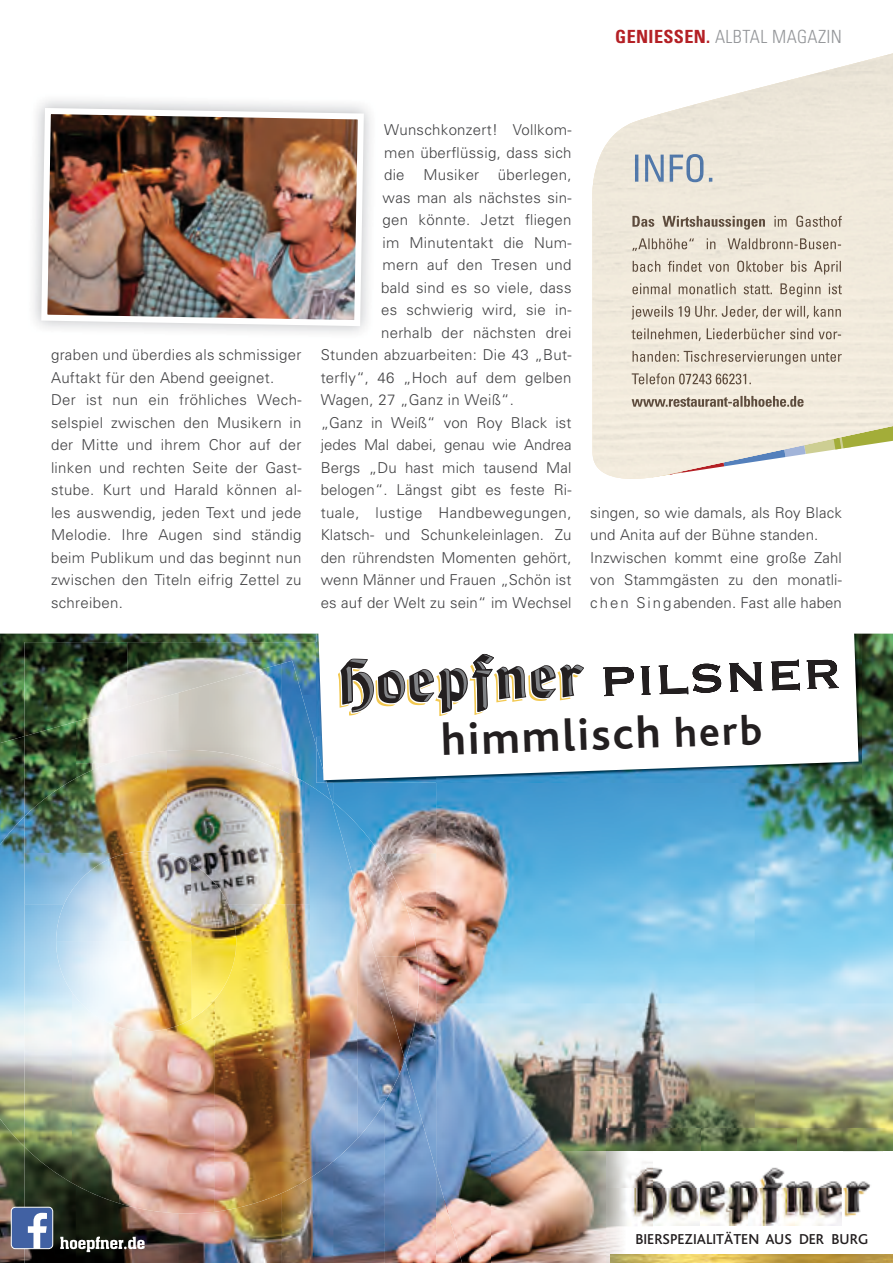
<style>
.page{position:relative;width:893px;height:1263px;background:#fff}
.page>*{position:absolute;margin:0;border:0;box-sizing:border-box;transform-origin:0 0}
.t1{font:700 45.9px "Bliss Pro";color:#231f20}
.t2{font:300 condensed 18.15px "Univers";letter-spacing:.02em;color:#949699}
.t3{font:300 15px/22.5px "Univers";letter-spacing:.02em;color:#414143}
.t4{font:300 15px "Univers";color:#414143}
.t5{font:500 15px "Bliss";color:#231f20}
.s1{font-weight:700;color:#b42025}
.s2{font-size:42.3px}
</style>
<div class="page">
<img style="left:592px;top:53px;width:301px;height:426px">
<img style="left:635px;top:154px;width:77px;height:28px">
<img style="left:632px;top:216px;width:133px;height:14px">
<img style="left:766px;top:216px;width:76px;height:11px">
<img style="left:632px;top:238px;width:209px;height:13px">
<img style="left:633px;top:261px;width:209px;height:14px">
<img style="left:632px;top:283px;width:210px;height:14px">
<img style="left:632px;top:306px;width:210px;height:14px">
<img style="left:631px;top:328px;width:210px;height:13px">
<img style="left:632px;top:351px;width:210px;height:14px">
<img style="left:632px;top:373px;width:119px;height:11px">
<img style="left:632px;top:396px;width:172px;height:11px">
<img style="left:38px;top:105px;width:329px;height:224px">
<img style="left:0;top:634px;width:893px;height:629px">
<img style="left:0;top:736px;width:24px;height:80px">
<img style="left:0;top:1147px;width:24px;height:116px">
<img style="left:436px;top:1171px;width:26px;height:92px">
<img style="left:0;top:816px;width:24px;height:331px">
<img style="left:24px;top:642px;width:103px;height:80px">
<img style="left:127px;top:642px;width:189px;height:51px">
<img style="left:419px;top:985px;width:17px;height:75px">
<img style="left:405px;top:985px;width:14px;height:75px">
<img style="left:76px;top:693px;width:103px;height:57px">
<img style="left:179px;top:664px;width:103px;height:86px">
<img style="left:282px;top:661px;width:50px;height:124px">
<img style="left:24px;top:722px;width:52px;height:28px">
<img style="left:385px;top:1060px;width:51px;height:203px">
<img style="left:333px;top:1139px;width:52px;height:124px">
<img style="left:24px;top:1183px;width:52px;height:80px">
<img style="left:282px;top:1252px;width:51px;height:11px">
<img style="left:76px;top:1252px;width:103px;height:11px">
<img style="left:179px;top:1252px;width:103px;height:11px">
<img style="left:24px;top:750px;width:286px;height:154px">
<img style="left:310px;top:785px;width:47px;height:274px">
<img style="left:357px;top:985px;width:48px;height:154px">
<img style="left:24px;top:904px;width:48px;height:279px">
<img style="left:215px;top:904px;width:95px;height:155px">
<img style="left:72px;top:1031px;width:47px;height:169px">
<img style="left:167px;top:1019px;width:48px;height:181px">
<img style="left:119px;top:1031px;width:48px;height:169px">
<img style="left:214px;top:1059px;width:144px;height:103px">
<img style="left:214px;top:1162px;width:119px;height:38px">
<img style="left:56px;top:851px;width:135px;height:180px">
<img style="left:191px;top:863px;width:45px;height:156px">
<img style="left:316px;top:780px;width:11px;height:3px">
<svg style="left:316px;top:634px;width:543px;height:146px"></svg>
<img style="left:338px;top:634px;width:501px;height:351px">
<img style="left:492px;top:1151px;width:114px;height:112px">
<img style="left:606px;top:1129px;width:287px;height:22px">
<img style="left:606px;top:1151px;width:278px;height:37px">
<img style="left:606px;top:1188px;width:278px;height:38px">
<img style="left:606px;top:1252px;width:47px;height:11px">
<img style="left:653px;top:1226px;width:231px;height:28px">
<img style="left:884px;top:1151px;width:9px;height:103px">
<img style="left:611px;top:1254px;width:273px;height:9px">
<svg style="left:884px;top:1254px;width:9px;height:9px"></svg>
<img style="left:11px;top:1200px;width:831px;height:52px">
<div style="left:11px;top:1207px;width:42px;height:42px;border:1px solid #fff;border-radius:4px"></div>
<p class="t2" style="left:615px;top:26px;width:228px"><span class="s1">GENIESSEN.</span> ALBTAL MAGAZIN</p>
<p class="t3" style="left:51px;top:343px;width:252px">graben und überdies als schmissiger<br>Auftakt für den Abend geeignet.<br>Der ist nun ein fröhliches Wech&shy;selspiel zwischen den Musikern in der Mitte und ihrem Chor auf der linken und rechten Seite der Gast&shy;stube. Kurt und Harald können al&shy;les auswendig, jeden Text und jede<br>Melodie. Ihre Augen sind ständig beim Publikum und das beginnt nun zwischen den Titeln eifrig Zettel zu schrei ben.</p>
<p class="t3" style="left:384px;top:118px;width:189px">Wunschkonzert! Vollkom-</p>
<p class="t3" style="left:384px;top:141px;width:189px">men überflüssig, dass sich</p>
<p class="t3" style="left:384px;top:163px;width:189px">die Musiker überlegen,</p>
<p class="t3" style="left:383px;top:186px;width:191px">was man als nächstes sin-</p>
<p class="t3" style="left:383px;top:208px;width:190px">gen könnte. Jetzt fliegen</p>
<p class="t3" style="left:383px;top:231px;width:191px">im Minutentakt die Num-</p>
<p class="t3" style="left:383px;top:253px;width:191px">mern auf den Tresen und</p>
<p class="t3" style="left:381px;top:276px;width:192px">bald sind es so viele, dass</p>
<p class="t3" style="left:381px;top:298px;width:192px">es schwierig wird, sie in-</p>
<p class="t3" style="left:381px;top:321px;width:192px">nerhalb der nächsten drei</p>
<p class="t3" style="left:321px;top:343px;width:252px">Stunden abzuarbeiten: Die 43 „But-</p>
<p class="t3" style="left:321px;top:366px;width:252px">terfly“, 46 „Hoch auf dem gelben</p>
<p class="t3" style="left:321px;top:388px;width:195px">Wagen, 27 „Ganz in Weiß“.</p>
<p class="t3" style="left:321px;top:411px;width:252px">„Ganz in Weiß“ von Roy Black ist</p>
<p class="t4" style="left:321px;top:436px;width:252px">jedes Mal dabei, genau wie Andrea</p>
<p class="t3" style="left:321px;top:456px;width:252px">Bergs „Du hast mich tausend Mal</p>
<p class="t3" style="left:321px;top:478px;width:252px">belogen“. Längst gibt es feste Ri-</p>
<p class="t3" style="left:321px;top:501px;width:252px">tuale, lustige Handbewegungen,</p>
<p class="t3" style="left:321px;top:523px;width:252px">Klatsch- und Schunkeleinlagen. Zu</p>
<p class="t3" style="left:321px;top:546px;width:252px">den rührendsten Momenten gehört,</p>
<p class="t3" style="left:321px;top:568px;width:252px">wenn Männer und Frauen „Schön ist</p>
<p class="t3" style="left:321px;top:591px;width:252px">es auf der Welt zu sein“ im Wechsel</p>
<p class="t3" style="left:590px;top:501px;width:253px">singen, so wie damals, als Roy Black und Anita auf der Bühne standen.<br>Inzwischen kommt eine große Zahl von Stammgästen zu den monatli&shy;chen Sing abenden. Fast alle haben</p>
<h1 class="t1" style="left:440px;top:711px;width:323px;rotate:-2deg">himmlisch <span class="s2">herb</span></h1>
<p class="t5" style="left:635px;top:1231px;width:234px">BIERSPEZIALITÄTEN AUS DER BURG</p>
</div>
